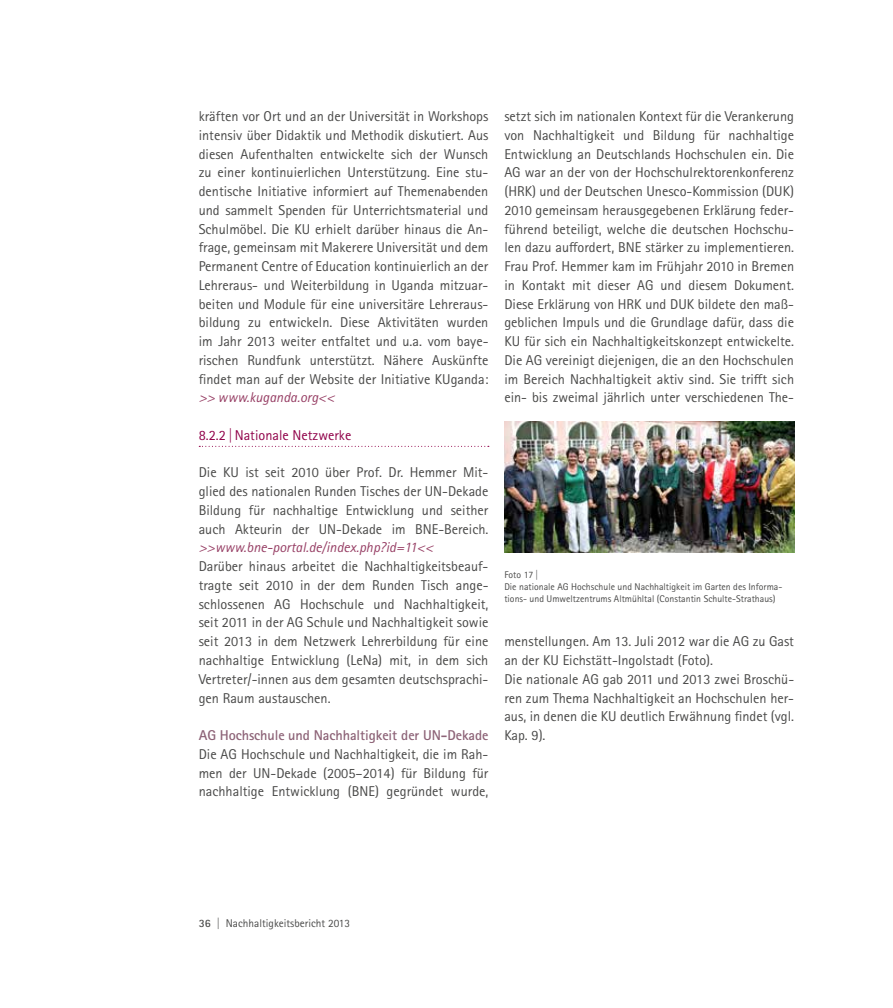
<style>
.page{position:relative;width:893px;height:1008px;background:#fff}
.page>*{position:absolute;margin:0;border:0;box-sizing:border-box;transform-origin:0 0}
.t1{font:14.25px/18.8px "Rotis Sans Serif Pro";color:#494948;text-align:justify}
.t2{font:italic 14.25px "Rotis Sans Serif Pro";color:#973f65}
.t3{font:700 14.25px "Rotis Sans Serif Pro";letter-spacing:-.005em;color:#8d6377}
.t4{font:14.25px "Rotis Sans Serif Pro";color:#900049}
.t5{font:11.25px "Rotis Sans Serif Pro";color:#494948}
.t6{font:9.75px/12px "Rotis Sans Serif Pro";color:#494948}
.s1{font-weight:700}
</style>
<div class="page">
<svg style="left:199px;top:446px;width:290px;height:1px"></svg>
<img style="left:504px;top:421px;width:290px;height:131px">
<p class="t1" style="left:199px;top:107px;width:291px">kräften vor Ort und an der Universität in Workshops intensiv über Didaktik und Methodik diskutiert. Aus diesen Aufenthalten entwickelte sich der Wunsch zu einer kontinuierlichen Unterstützung. Eine stu&shy;dentische Initiative informiert auf Themenabenden und sammelt Spenden für Unterrichtsmaterial und Schulmöbel. Die KU erhielt darüber hinaus die An&shy;frage, gemeinsam mit Makerere Universität und dem Permanent Centre of Education kontinuierlich an der Lehreraus- und Weiterbildung in Uganda mitzuar&shy;beiten und Module für eine universitäre Lehreraus&shy;bildung zu entwickeln. Diese Aktivitäten wurden im Jahr 2013 weiter entfaltet und u.a. vom baye&shy;rischen Rundfunk unterstützt. Nähere Auskünfte findet man auf der Website der Initiative KUganda:</p>
<p class="t2" style="left:199px;top:389px;width:137px">&gt;&gt; www.kuganda.org&lt;&lt;</p>
<p class="t4" style="left:199px;top:427px;width:154px">8.2.2 |Nationale Netzwerke</p>
<p class="t1" style="left:199px;top:463px;width:291px">Die KU ist seit 2010 über Prof. Dr. Hemmer Mit&shy;glied des nationalen Runden Tisches der UN-Dekade Bildung für nachhaltige Entwicklung und seither auch Akteurin der UN-Dekade im BNE-Bereich.</p>
<p class="t2" style="left:199px;top:539px;width:236px">&gt;&gt;www.bne-portal.de/index.php?id=11&lt;&lt;</p>
<p class="t1" style="left:199px;top:557px;width:291px">Darüber hinaus arbeitet die Nachhaltigkeitsbeauf&shy;tragte seit 2010 in der dem Runden Tisch ange&shy;schlossenen AG Hochschule und Nachhaltigkeit, seit 2011 in der AG Schule und Nachhaltigkeit sowie seit 2013 in dem Netzwerk Lehrerbildung für eine nachhaltige Entwicklung (LeNa) mit, in dem sich Vertreter/-innen aus dem gesamten deutschsprachi&shy;gen Raum austauschen.</p>
<p class="t3" style="left:199px;top:726px;width:291px">AG Hochschule und Nachhaltigkeit der UN-Dekade</p>
<p class="t1" style="left:199px;top:744px;width:291px">Die AG Hochschule und Nachhaltigkeit, die im Rah&shy;men der UN-Dekade (2005–2014) für Bildung für nachhaltige Entwicklung (BNE) gegründet wurde,</p>
<p class="t1" style="left:504px;top:107px;width:291px">setzt sich im nationalen Kontext für die Verankerung von Nachhaltigkeit und Bildung für nachhaltige Entwicklung an Deutschlands Hochschulen ein. Die AG war an der von der Hochschulrektorenkonferenz (HRK) und der Deutschen Unesco-Kommission (DUK)<br>2010 gemeinsam herausgegebenen Erklärung feder&shy;führend beteiligt, welche die deutschen Hochschu&shy;len dazu auffordert, BNE stärker zu implementieren.<br>Frau Prof. Hemmer kam im Frühjahr 2010 in Bremen in Kontakt mit dieser AG und diesem Dokument.<br>Diese Erklärung von HRK und DUK bildete den maß&shy;geblichen Impuls und die Grundlage dafür, dass die KU für sich ein Nachhaltigkeitskonzept entwickelte.<br>Die AG vereinigt diejenigen, die an den Hochschulen im Bereich Nachhaltigkeit aktiv sind. Sie trifft sich ein- bis zweimal jährlich unter verschiedenen The-</p>
<p class="t6" style="left:504px;top:569px;width:280px">Foto 17 |<br>Die nationale AG Hochschule und Nachhaltigkeit im Garten des Informa&shy;tions- und Umweltzentrums Altmühltal (Constantin Schulte-Strathaus)</p>
<p class="t1" style="left:504px;top:632px;width:291px;text-align:left">menstellungen. Am 13. Juli 2012 war die AG zu Gast an der KU Eichstätt-Ingolstadt (Foto).<br>Die nationale AG gab 2011 und 2013 zwei Broschü&shy;ren zum Thema Nachhaltigkeit an Hochschulen her&shy;aus, in denen die KU deutlich Erwähnung findet (vgl.<br>Kap. 9).</p>
<p class="t5" style="left:199px;top:917px;width:153px"><span class="s1">36</span> | Nachhaltigkeitsbericht 2013</p>
</div>
